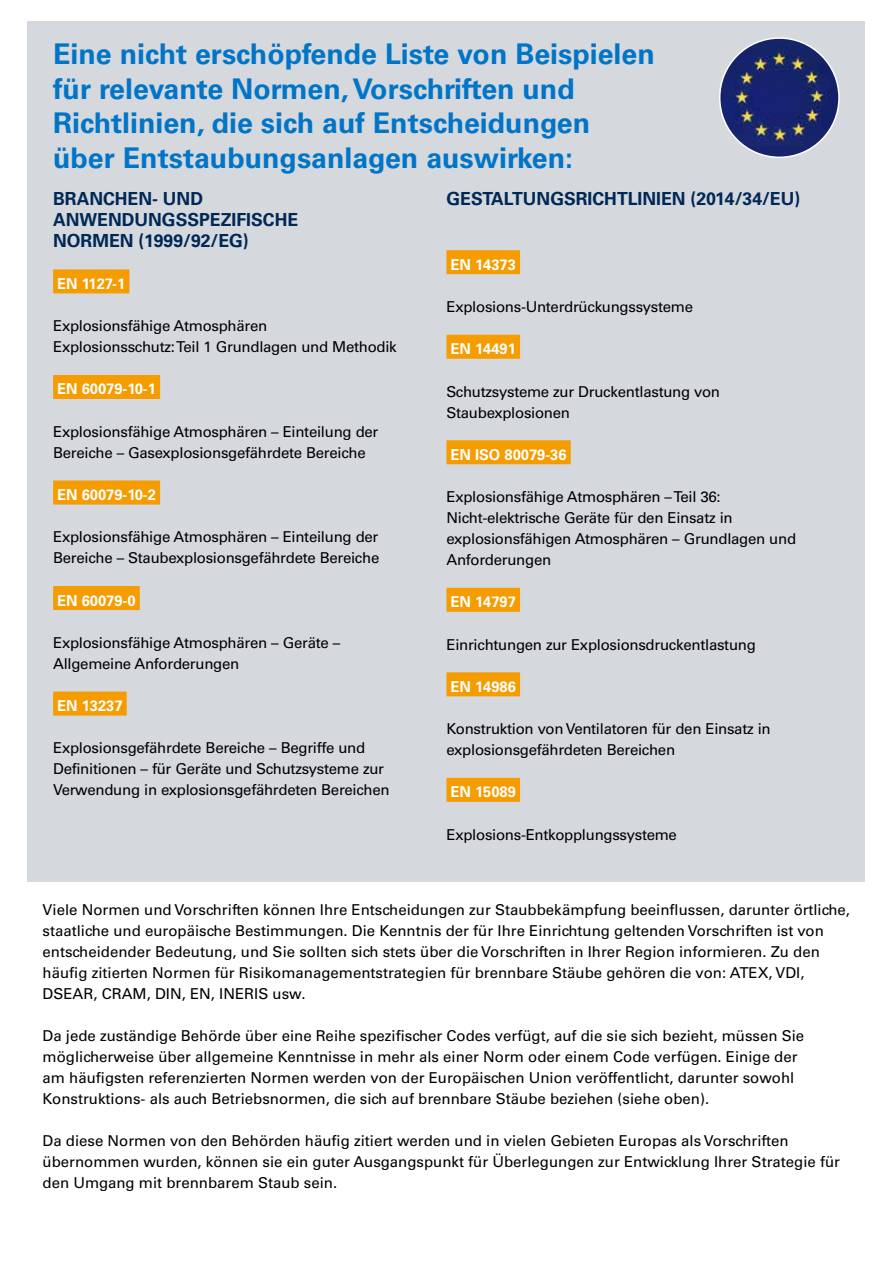
<style>
.page{position:relative;width:893px;height:1263px;background:#fff}
.page>*{position:absolute;margin:0;border:0;box-sizing:border-box;transform-origin:0 0}
.t1{font:700 28.5px/34.5px "Univers LT Std";color:#0075c8}
.t2{font:700 18px/21px "Univers LT Pro 65";color:#002856}
.t3{font:15px/21px "Univers LT Std";color:#000}
.Body{font:15px/21px "Univers LT Pro 55 Roman";letter-spacing:-.02em;color:#000}
.t4{font:700 15px "Univers LT Pro 65";color:#fff}
</style>
<div class="page">
<div style="left:28px;top:21px;width:837px;height:861px;background:#d5d8dd"></div>
<div style="left:53px;top:269px;width:76px;height:24px;background:#f59c00"></div>
<div style="left:53px;top:375px;width:107px;height:24px;background:#f59c00"></div>
<div style="left:53px;top:480px;width:107px;height:24px;background:#f59c00"></div>
<div style="left:53px;top:586px;width:87px;height:24px;background:#f59c00"></div>
<div style="left:53px;top:691px;width:74px;height:24px;background:#f59c00"></div>
<div style="left:720px;top:38px;width:119px;height:119px;background:#16246b;border-radius:50%"></div>
<img style="left:720px;top:47px;width:117px;height:99px">
<div style="left:719px;top:37px;width:121px;height:121px;border:2px solid #fff;border-radius:50%"></div>
<div style="left:446px;top:250px;width:74px;height:24px;background:#f59c00"></div>
<div style="left:446px;top:335px;width:74px;height:24px;background:#f59c00"></div>
<div style="left:446px;top:440px;width:125px;height:24px;background:#f59c00"></div>
<div style="left:446px;top:588px;width:74px;height:24px;background:#f59c00"></div>
<div style="left:446px;top:672px;width:74px;height:24px;background:#f59c00"></div>
<div style="left:446px;top:778px;width:74px;height:24px;background:#f59c00"></div>
<p class="t1" style="left:53px;top:37px;width:603px">Eine nicht erschöpfende Liste von Beispielen für relevante Normen, Vorschriften und Richtlinien, die sich auf Entscheidungen über Entstaubungsanlagen auswirken:</p>
<p class="t2" style="left:53px;top:188px;width:247px">BRANCHEN- UND<br>ANWENDUNGSSPEZIFISCHE<br>NORMEN (1999/92/EG)</p>
<p class="t4" style="left:57px;top:275px;width:70px">EN 1127-1</p>
<p class="Body" style="left:53px;top:315px;width:345px">Explosionsfähige Atmosphären<br>Explosionsschutz: Teil 1 Grundlagen und Methodik</p>
<p class="t4" style="left:57px;top:380px;width:100px">EN 60079-10-1</p>
<p class="Body" style="left:53px;top:421px;width:327px">Explosionsfähige Atmosphären – Einteilung der<br>Bereiche – Gasexplosionsgefährdete Bereiche</p>
<p class="t4" style="left:57px;top:486px;width:100px">EN 60079-10-2</p>
<p class="Body" style="left:53px;top:526px;width:328px">Explosionsfähige Atmosphären – Einteilung der<br>Bereiche – Staubexplosionsgefährdete Bereiche</p>
<p class="t4" style="left:57px;top:591px;width:80px">EN 60079-0</p>
<p class="Body" style="left:53px;top:632px;width:289px">Explosionsfähige Atmosphären – Geräte –<br>Allgemeine Anforderungen</p>
<p class="t4" style="left:57px;top:697px;width:67px">EN 13237</p>
<p class="Body" style="left:53px;top:737px;width:338px">Explosionsgefährdete Bereiche – Begriffe und<br>Definitionen – für Geräte und Schutzsysteme zur<br>Verwendung in explosionsgefährdeten Bereichen</p>
<p class="t2" style="left:446px;top:188px;width:355px">GESTALTUNGSRICHTLINIEN (2014/34/EU)</p>
<p class="t4" style="left:451px;top:255px;width:67px">EN 14373</p>
<p class="Body" style="left:446px;top:296px;width:248px">Explosions-Unterdrückungssysteme</p>
<p class="t4" style="left:451px;top:340px;width:67px">EN 14491</p>
<p class="Body" style="left:446px;top:381px;width:275px">Schutzsysteme zur Druckentlastung von<br>Staubexplosionen</p>
<p class="t4" style="left:451px;top:445px;width:118px">EN ISO 80079-36</p>
<p class="Body" style="left:446px;top:486px;width:351px">Explosionsfähige Atmosphären – Teil 36:<br>Nicht-elektrische Geräte für den Einsatz in explosionsfähigen Atmosphären – Grundlagen und Anforderungen</p>
<p class="t4" style="left:451px;top:593px;width:67px">EN 14797</p>
<p class="Body" style="left:446px;top:634px;width:311px">Einrichtungen zur Explosionsdruckentlastung</p>
<p class="t4" style="left:451px;top:678px;width:67px">EN 14986</p>
<p class="Body" style="left:446px;top:718px;width:326px">Konstruktion von Ventilatoren für den Einsatz in explosionsgefährdeten Bereichen</p>
<p class="t4" style="left:451px;top:783px;width:67px">EN 15089</p>
<p class="Body" style="left:446px;top:824px;width:232px">Explosions-Entkopplungssysteme</p>
<p class="t3" style="left:43px;top:899px;width:809px">Viele Normen und Vorschriften können Ihre Entscheidungen zur Staubbekämpfung beeinflussen, darunter örtliche, staatliche und europäische Bestimmungen. Die Kenntnis der für Ihre Einrichtung geltenden Vorschriften ist von entscheidender Bedeutung, und Sie sollten sich stets über die Vorschriften in Ihrer Region informieren. Zu den häufig zitierten Normen für Risikomanagementstrategien für brennbare Stäube gehören die von: ATEX, VDI, DSEAR, CRAM, DIN, EN, INERIS usw.</p>
<p class="t3" style="left:43px;top:1025px;width:763px">Da jede zuständige Behörde über eine Reihe spezifischer Codes verfügt, auf die sie sich bezieht, müssen Sie möglicherweise über allgemeine Kenntnisse in mehr als einer Norm oder einem Code verfügen. Einige der am häufigsten referenzierten Normen werden von der Europäischen Union veröffentlicht, darunter sowohl Konstruktions- als auch Betriebsnormen, die sich auf brennbare Stäube beziehen (siehe oben).</p>
<p class="t3" style="left:43px;top:1130px;width:799px">Da diese Normen von den Behörden häufig zitiert werden und in vielen Gebieten Europas als Vorschriften übernommen wurden, können sie ein guter Ausgangspunkt für Überlegungen zur Entwicklung Ihrer Strategie für den Umgang mit brennbarem Staub sein.</p>
</div>
